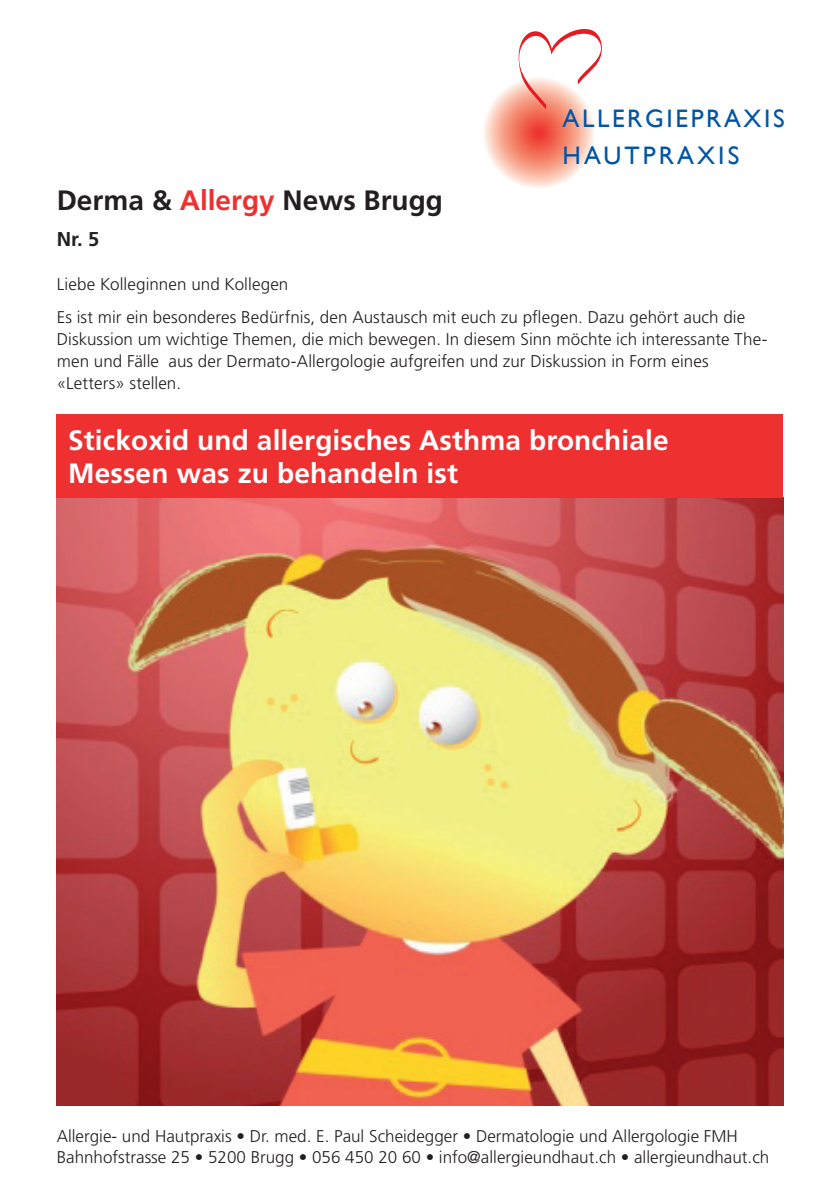
<style>
.page{position:relative;width:840px;height:1191px;background:#fff}
.page>*{position:absolute;margin:0;border:0;box-sizing:border-box;transform-origin:0 0}
.t1{font:700 28px/33.6px "Frutiger";letter-spacing:.005em;color:#fff}
.t2{font:700 28px "Frutiger";color:#231f20}
.t3{font:25.4px "Gill Sans";letter-spacing:.1em;color:#0155a5}
.t4{font:25.4px "Gill Sans";letter-spacing:.12em;color:#0155a5}
.t5{font:700 20px "Frutiger";color:#231f20}
.t6{font:300 17px/22px "Frutiger";color:#231f20}
.s1{color:#ee3030}
</style>
<div class="page">
<img style="left:57px;top:497px;width:725px;height:609px">
<svg style="left:482px;top:76px;width:112px;height:113px;background:#f7a795"></svg>
<svg style="left:516px;top:29px;width:86px;height:80px"></svg>
<div style="left:57px;top:414px;width:725px;height:83px;background:#ee3030"></div>
<h2 class="t3" style="left:562px;top:104px;width:223px">ALLERGIEPRAXIS</h2>
<h1 class="t2" style="left:57px;top:184px;width:387px">Derma &amp; <span class="s1">Allergy</span> News Brugg</h1>
<p class="t5" style="left:57px;top:227px;width:44px">Nr. 5</p>
<h2 class="t4" style="left:562px;top:140px;width:178px">HAUTPRAXIS</h2>
<p class="t6" style="left:57px;top:267px;width:689px;line-height:33.4px">Liebe Kolleginnen und Kollegen<br>Es ist mir ein besonderes Bedürfnis, den Austausch mit euch zu pflegen. Dazu gehört auch die</p>
<p class="t6" style="left:57px;top:328px;width:711px">Diskussion um wichtige Themen, die mich bewegen. In diesem Sinn möchte ich interessante The&shy;men und Fälle aus der Dermato-Allergologie aufgreifen und zur Diskussion in Form eines «Letters» stellen.</p>
<h1 class="t1" style="left:68px;top:423px;width:601px">Stickoxid und allergisches Asthma bronchiale<br>Messen was zu behandeln ist</h1>
<p class="t6" style="left:57px;top:1126px;width:713px;line-height:20.4px">Allergie- und Hautpraxis • Dr. med. E. Paul Scheidegger • Dermatologie und Allergologie FMH<br>Bahnhofstrasse 25 • 5200 Brugg • 056 450 20 60 • info@allergieundhaut.ch • allergieundhaut.ch</p>
</div>
